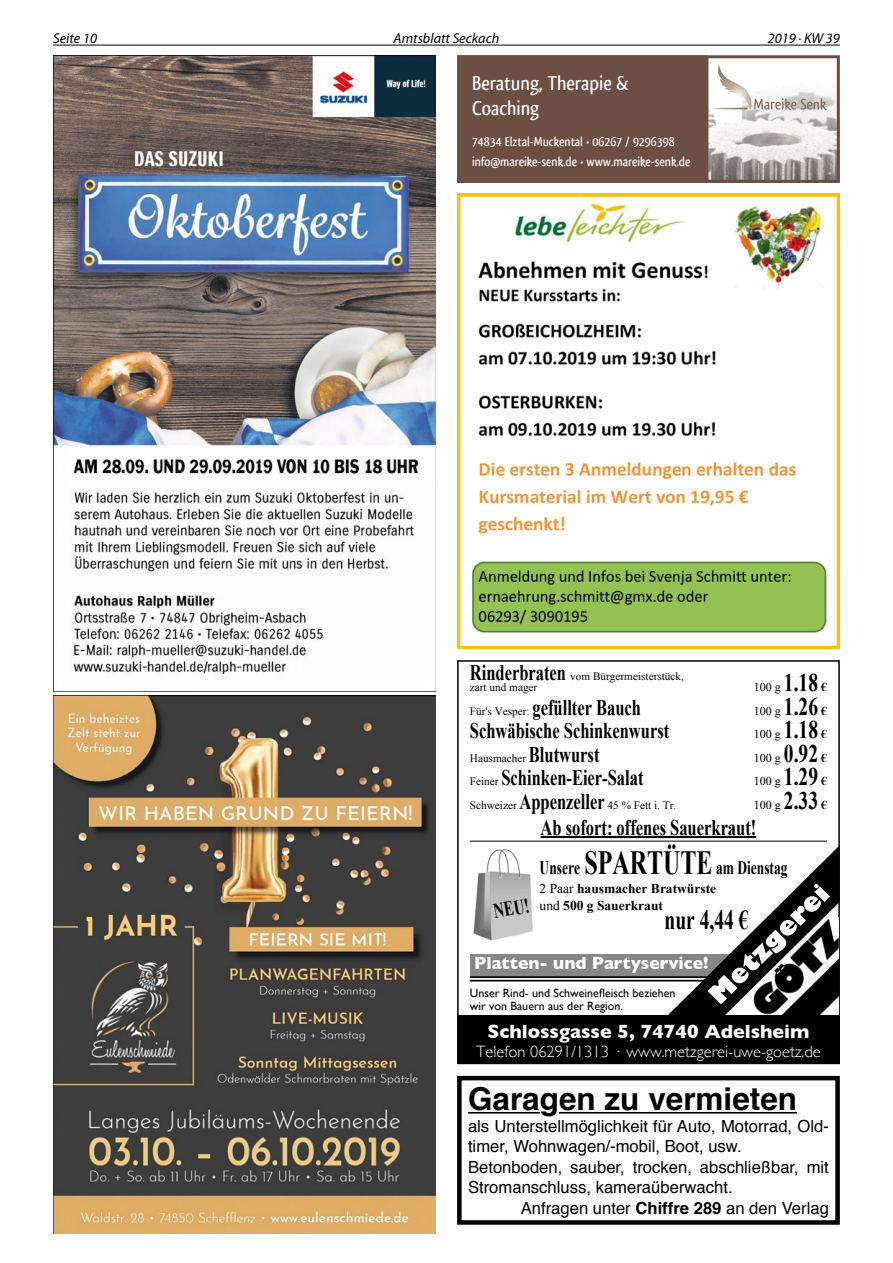
<style>
.page{position:relative;width:893px;height:1263px;background:#fff}
.page>*{position:absolute;margin:0;border:0;box-sizing:border-box;transform-origin:0 0}
.t1{font:700 31.5px "Helvetica";color:#000}
.t2{font:700 27.45px "Times New Roman";color:#000;scale:.71 1}
.t3{font:700 22.35px "Times New Roman";color:#000;scale:.74 1}
.t4{font:500 21px/25.2px "Qlassik";color:#fff}
.t5{font:700 20.85px "Times New Roman";color:#000;scale:.71 1}
.t6{font:700 19.5px "Gill Sans";color:#fff}
.t7{font:700 19.05px "Times New Roman";color:#000;scale:.71 1}
.t8{font:700 18px "Gill Sans";color:#fff}
.t9{font:16.65px/20.4px "Helvetica";color:#000}
.t10{font:300 16.5px "Gill Sans";color:#fff}
.t11{font:italic 14.25px "Myriad Pro";color:#000}
.t12{font:500 13.5px/19.5px "Qlassik";color:#fff}
.t13{font:700 13.5px/16.5px "Times New Roman";color:#000}
.t14{font:12px/13.5px "Gill Sans";color:#000}
.t15{font:12px "Times New Roman";color:#000}
.t16{font:11.25px/11.4px "Times New Roman";color:#000}
.s1{font-weight:700;font-size:22.35px}
.s2{font-weight:700;font-size:25.35px}
.s3{font-weight:700}
.s4{font-weight:400;font-size:11.25px}
.s5{font-size:33.9px}
.s6{font-weight:400}
</style>
<div class="page">
<hr style="left:53px;top:45px;width:787px;height:1px;background:#000">
<img style="left:53px;top:55px;width:383px;height:636px">
<img style="left:708px;top:71px;width:128px;height:108px">
<svg style="left:754px;top:98px;width:72px;height:12px"></svg>
<img style="left:718px;top:64px;width:35px;height:47px">
<img style="left:708px;top:108px;width:39px;height:1px">
<div style="left:457px;top:55px;width:383px;height:128px;border:3px solid #6c4e43"></div>
<div style="left:458px;top:56px;width:250px;height:126px;background:#6c4e43"></div>
<div style="left:457px;top:55px;width:251px;height:128px;border:2px solid #6c4e43"></div>
<img style="left:457px;top:193px;width:383px;height:455px">
<img style="left:53px;top:695px;width:383px;height:538px">
<img style="left:473px;top:849px;width:60px;height:92px">
<div style="left:470px;top:954px;width:267px;height:23px;background:#878787"></div>
<hr style="left:470px;top:976px;width:241px;height:2px;background:#000">
<hr style="left:470px;top:980px;width:241px;height:1px;background:#000">
<svg style="left:662px;top:845px;width:178px;height:170px"></svg>
<div style="left:457px;top:1015px;width:383px;height:49px;background:#000"></div>
<hr style="left:470px;top:841px;width:357px;height:1px;background:#000">
<hr style="left:541px;top:836px;width:215px;height:2px;background:#000">
<hr style="left:468px;top:1112px;width:72px;height:1px;background:#000">
<hr style="left:559px;top:1112px;width:238px;height:1px;background:#000">
<div style="left:457px;top:1076px;width:383px;height:149px;border:4px solid #000"></div>
<p class="t11" style="left:53px;top:29px;width:45px">Seite 10</p>
<p class="t11" style="left:394px;top:29px;width:107px">Amtsblatt Seckach</p>
<p class="t11" style="left:768px;top:29px;width:74px">2019 · KW 39</p>
<p class="t4" style="left:472px;top:70px;width:158px">Beratung, Therapie &amp;<br>Coaching</p>
<p class="t12" style="left:472px;top:132px;width:220px">74834 Elztal-Muckental • 06267 / 9296398 info@mareike-senk.de • www.mareike-senk.de</p>
<p class="t16" style="left:470px;top:670px;width:216px"><span class="s1">Rinderbraten</span> vom Bürgermeisterstück, zart und mager</p>
<p class="t15" style="left:754px;top:679px;width:75px">100 g <span class="s2">1.18</span> <span class="s3">€</span></p>
<h3 class="t3" style="left:470px;top:692px;width:233px"><span class="s4">Für's Vesper:</span> gefüllter Bauch</h3>
<p class="t15" style="left:754px;top:703px;width:75px">100 g <span class="s2">1.26</span> <span class="s3">€</span></p>
<h3 class="t3" style="left:470px;top:715px;width:271px">Schwäbische Schinkenwurst</h3>
<p class="t15" style="left:754px;top:726px;width:75px">100 g <span class="s2">1.18</span> <span class="s3">€</span></p>
<p class="t16" style="left:470px;top:752px;width:131px">Hausmacher <span class="s1">Blutwurst</span></p>
<p class="t15" style="left:754px;top:750px;width:75px">100 g <span class="s2">0.92</span> <span class="s3">€</span></p>
<h3 class="t3" style="left:470px;top:762px;width:236px"><span class="s4">Feiner</span> Schinken-Eier-Salat</h3>
<p class="t15" style="left:754px;top:773px;width:75px">100 g <span class="s2">1.29</span> <span class="s3">€</span></p>
<p class="t16" style="left:470px;top:799px;width:208px">Schweizer <span class="s1">Appenzeller</span> 45 % Fett i. Tr.</p>
<p class="t15" style="left:754px;top:797px;width:75px">100 g <span class="s2">2.33</span> <span class="s3">€</span></p>
<h3 class="t3" style="left:541px;top:812px;width:293px">Ab sofort: offenes Sauerkraut!</h3>
<p class="t5" style="left:491px;top:897px;width:53px;rotate:-10deg">NEU!</p>
<p class="t7" style="left:540px;top:854px;width:351px">Unsere <span class="s5">SPARTÜTE</span> am Dienstag</p>
<p class="t13" style="left:540px;top:880px;width:178px"><span class="s6">2 Paar</span> hausmacher Bratwürste <span class="s6">und</span> 500 g Sauerkraut</p>
<h2 class="t2" style="left:664px;top:901px;width:120px">nur 4,44 €</h2>
<p class="t8" style="left:474px;top:949px;width:236px">Platten- und Partyservice!</p>
<p class="t14" style="left:470px;top:986px;width:207px">Unser Rind- und Schweinefleisch beziehen wir von Bauern aus der Region.</p>
<p class="t6" style="left:487px;top:1015px;width:323px">Schlossgasse 5, 74740 Adelsheim</p>
<p class="t10" style="left:476px;top:1039px;width:346px">Telefon 06291/1313 · www.metzgerei-uwe-goetz.de</p>
<h1 class="t1" style="left:468px;top:1074px;width:331px">Garagen zu vermieten</h1>
<p class="t9" style="left:468px;top:1116px;width:362px">als Unterstellmöglichkeit für Auto, Motorrad, Old&shy;timer, Wohnwagen/-mobil, Boot, usw.<br>Betonboden, sauber, trocken, abschließbar, mit Stromanschluss, kameraüberwacht.</p>
<p class="t9" style="left:521px;top:1198px;width:310px">Anfragen unter <span class="s3">Chiffre 289</span> an den Verlag</p>
</div>
